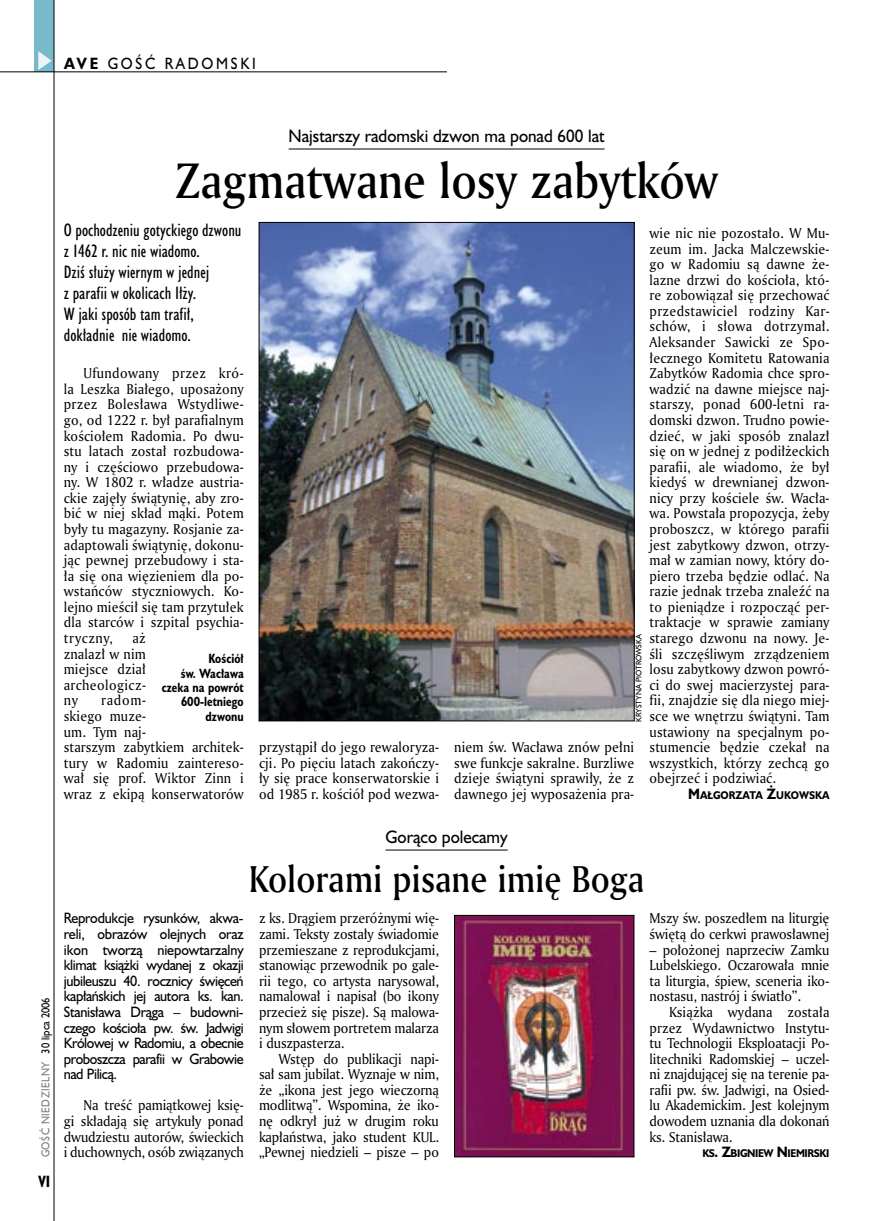
<style>
.page{position:relative;width:872px;height:1221px;background:#fff}
.page>*{position:absolute;margin:0;border:0;box-sizing:border-box;transform-origin:0 0}
._05a_tytyl_AmMd_32_pt{font:48px "Amerigo Md PL";color:#000;scale:.9 1}
._05-9_tytyl_AmMd_24_pt{font:36px "Amerigo Md PL";color:#000;scale:.9 1}
._06-4_lead_lokal_HuCn_11_pt{font:16.5px/21px "Humanst 521 Cn PL";color:#000}
._04-3_nadtytul_lokal{font:16.5px "Humanst 521 PL";color:#000;scale:.94 1}
._15a_temat_lewo{font:15px "Humanst 521 PL";letter-spacing:.2em;color:#000;scale:.9 1}
._16_pagina_lewa{font:700 15px "Humanst 521 Cn PL";color:#000;scale:.94 1}
._01_body_tekst{font:13.8px/15.6px "Amerigo PL";letter-spacing:.01em;color:#000;text-align:justify;scale:.94 1}
._06-5_lead_lokal_maly_Hu_9_pt{font:13.8px/15.6px "Humanst 521 PL";letter-spacing:-.03em;color:#000;text-align:justify;scale:.94 1}
._01_body_tekst-2{font:13.8px/15.6px "Amerigo PL";letter-spacing:-.01em;color:#000;scale:.94 1}
._09_podpis_zdjecia_HuCnB{font:700 12.3px/14.4px "Humanst 521 Cn PL";color:#000;text-align:right;scale:.94 1}
._18a_data_lewa_GOSC{font:10.5px "Humanst 521 PL";letter-spacing:.05em;color:#7c7c7c;scale:.9 1}
._18_data_lewa{font:10.5px "Humanst 521 PL";color:#000;scale:.9 1}
._12a_autor_na_koncu_HuBd{font:700 10.35px "Humanst 521 PL";letter-spacing:-.04em;color:#000;scale:.9 1}
._12a_autor_na_koncu_HuBd-2{font:700 10.35px "Humanst 521 PL";color:#000;scale:.9 1}
._09a_autor_zdjecia_Hu_5_pt{font:7.5px "Humanst 521 PL";color:#000;scale:.94 1}
.s1{font-weight:700}
.s2{font-size:13.8px}
</style>
<div class="page">
<div style="left:35px;top:0;width:19px;height:72px;background:#78b9cc"></div>
<svg style="left:38px;top:51px;width:14px;height:19px"></svg>
<hr style="left:54px;top:0;width:1px;height:1220px;background:#000">
<hr style="left:0;top:72px;width:447px;height:1px;background:#000">
<hr style="left:385px;top:849px;width:123px;height:1px;background:#000">
<img style="left:456px;top:917px;width:176px;height:237px">
<div style="left:454px;top:915px;width:180px;height:241px;border:1px solid #000"></div>
<hr style="left:289px;top:149px;width:315px;height:1px;background:#000">
<img style="left:261px;top:224px;width:371px;height:495px">
<p class="_15a_temat_lewo" style="left:64px;top:53px;width:215px"><span class="s1">AVE</span> GOŚĆ RADOMSKI</p>
<p class="_04-3_nadtytul_lokal" style="left:289px;top:124px;width:338px">Najstarszy radomski dzwon ma ponad 600 lat</p>
<p class="_05a_tytyl_AmMd_32_pt" style="left:175px;top:148px;width:605px">Zagmatwane losy zabytków</p>
<p class="_06-4_lead_lokal_HuCn_11_pt" style="left:64px;top:219px;width:179px">O pochodzeniu gotyckiego dzwonu z 1462 r. nic nie wiadomo.<br>Dziś służy wiernym w jednej<br>z parafii w okolicach Iłży.<br>W jaki sposób tam trafił, dokładnie nie wiadomo.</p>
<p class="_01_body_tekst" style="left:64px;top:365px;width:193px;text-indent:20px">Ufundowany przez kró&shy;la Leszka Białego, uposażony przez Bolesława Wstydliwe&shy;go, od 1222 r. był parafialnym kościołem Radomia. Po dwu&shy;stu latach został rozbudowa&shy;ny i częściowo przebudowa&shy;ny. W 1802 r. władze austria&shy;ckie zajęły świątynię, aby zro&shy;bić w niej skład mąki. Potem były tu magazyny. Rosjanie za&shy;adaptowali świątynię, dokonu&shy;jąc pewnej przebudowy i sta&shy;ła się ona więzieniem dla po&shy;wstańców styczniowych. Ko&shy;lejno mieścił się tam przytułek dla starców i szpital psychia&shy;tryczny,</p>
<p class="_01_body_tekst" style="left:649px;top:225px;width:193px">wie nic nie pozostało. W Mu&shy;zeum im. Jacka Malczewskie&shy;go w Radomiu są dawne że&shy;lazne drzwi do kościoła, któ&shy;re zobowiązał się przechować przedstawiciel rodziny Kar&shy;schów, i słowa dotrzymał.<br>Aleksander Sawicki ze Spo&shy;łecznego Komitetu Ratowania Zabytków Radomia chce spro&shy;wadzić na dawne miejsce naj&shy;starszy, ponad 600-letni ra&shy;domski dzwon. Trudno powie&shy;dzieć, w jaki sposób znalazł się on w jednej z podiłżeckich parafii, ale wiadomo, że był kiedyś w drewnianej dzwon&shy;nicy przy kościele św. Wacła&shy;wa. Powstała propozycja, żeby proboszcz, w którego parafii jest zabytkowy dzwon, otrzy&shy;mał w zamian nowy, który do&shy;piero trzeba będzie odlać. Na razie jednak trzeba znaleźć na to pieniądze i rozpocząć per&shy;traktacje w sprawie zamiany starego dzwonu na nowy. Je&shy;śli szczęśliwym zrządzeniem losu zabytkowy dzwon powró&shy;ci do swej macierzystej para&shy;fii, znajdzie się dla niego miej&shy;sce we wnętrzu świątyni. Tam ustawiony na specjalnym po&shy;stumencie będzie czekał na wszystkich, którzy zechcą go obejrzeć i podziwiać.</p>
<p class="_12a_autor_na_koncu_HuBd-2" style="left:688px;top:787px;width:158px"><span class="s2">M</span>AŁGORZATA <span class="s2">Ż</span>UKOWSKA</p>
<p class="_01_body_tekst" style="left:64px;top:630px;width:89px;text-indent:69px">aż znalazł w nim miejsce dział archeologicz&shy;ny</p>
<p class="_09a_autor_zdjecia_Hu_5_pt" style="left:633px;top:721px;width:95px;rotate:-90deg">KRYSTYNA PIOTROWSKA</p>
<p class="_09_podpis_zdjecia_HuCnB" style="left:162px;top:651px;width:89px">Kościół<br>św. Wacława czeka na powrót<br>600-letniego dzwonu</p>
<p class="_01_body_tekst" style="left:64px;top:692px;width:193px;text-align:left;text-indent:37px">radom-<br>skiego muze-<br>um. Tym naj-<br>starszym zabytkiem architek&shy;tury w Radomiu zaintereso&shy;wał się prof. Wiktor Zinn i wraz z ekipą konserwatorów</p>
<p class="_01_body_tekst" style="left:259px;top:739px;width:193px">przystąpił do jego rewaloryza&shy;cji. Po pięciu latach zakończy&shy;ły się prace konserwatorskie i od 1985 r. kościół pod wezwa-</p>
<p class="_01_body_tekst" style="left:454px;top:739px;width:193px">niem św. Wacława znów pełni swe funkcje sakralne. Burzliwe dzieje świątyni sprawiły, że z dawnego jej wyposażenia pra-</p>
<p class="_18_data_lewa" style="left:38px;top:1053px;width:64px;rotate:-90deg">30 lipca 2006</p>
<p class="_18a_data_lewa_GOSC" style="left:38px;top:1157px;width:108px;rotate:-90deg">GOŚĆ NIEDZIELNY</p>
<p class="_16_pagina_lewa" style="left:38px;top:1170px;width:14px">VI</p>
<p class="_04-3_nadtytul_lokal" style="left:385px;top:825px;width:131px">Gorąco polecamy</p>
<p class="_05-9_tytyl_AmMd_24_pt" style="left:249px;top:855px;width:441px">Kolorami pisane imię Boga</p>
<p class="_06-5_lead_lokal_maly_Hu_9_pt" style="left:64px;top:910px;width:193px">Reprodukcje rysunków, akwa&shy;reli, obrazów olejnych oraz ikon tworzą niepowtarzalny klimat książki wydanej z okazji jubileuszu 40. rocznicy święceń kapłańskich jej autora ks. kan.<br>Stanisława Drąga – budowni&shy;czego kościoła pw. św. Jadwigi Królowej w Radomiu, a obecnie proboszcza parafii w Grabowie nad Pilicą.</p>
<p class="_01_body_tekst" style="left:64px;top:1097px;width:193px;text-indent:20px">Na treść pamiątkowej księ&shy;gi składają się artykuły ponad dwudziestu autorów, świeckich i duchownych, osób związanych</p>
<p class="_01_body_tekst" style="left:259px;top:910px;width:193px">z ks. Drągiem przeróżnymi wię&shy;zami. Teksty zostały świadomie przemieszane z reprodukcjami, stanowiąc przewodnik po gale&shy;rii tego, co artysta narysował, namalował i napisał (bo ikony przecież się pisze). Są malowa&shy;nym słowem portretem malarza i duszpasterza.</p>
<p class="_01_body_tekst" style="left:259px;top:1050px;width:193px;text-indent:20px">Wstęp do publikacji napi&shy;sał sam jubilat. Wyznaje w nim, że „ikona jest jego wieczorną modlitwą”. Wspomina, że iko&shy;nę odkrył już w drugim roku kapłaństwa, jako student KUL. „Pewnej niedzieli – pisze – po</p>
<p class="_01_body_tekst-2" style="left:649px;top:910px;width:193px">Mszy św. poszedłem na liturgię świętą do cerkwi prawosławnej</p>
<p class="_01_body_tekst" style="left:649px;top:941px;width:193px">– położonej naprzeciw Zamku Lubelskiego. Oczarowała mnie ta liturgia, śpiew, sceneria iko&shy;nostasu, nastrój i światło”.</p>
<p class="_01_body_tekst" style="left:649px;top:1003px;width:193px;text-indent:20px">Książka wydana została przez Wydawnictwo Instytu&shy;tu Technologii Eksploatacji Po&shy;litechniki Radomskiej – uczel&shy;ni znajdującej się na terenie pa&shy;rafii pw. św. Jadwigi, na Osied&shy;lu Akademickim. Jest kolejnym dowodem uznania dla dokonań ks. Stanisława.</p>
<p class="_12a_autor_na_koncu_HuBd" style="left:702px;top:1146px;width:142px">KS<span class="s2">. Z</span>BIGNIEW <span class="s2">N</span>IEMIRSKI</p>
</div>
